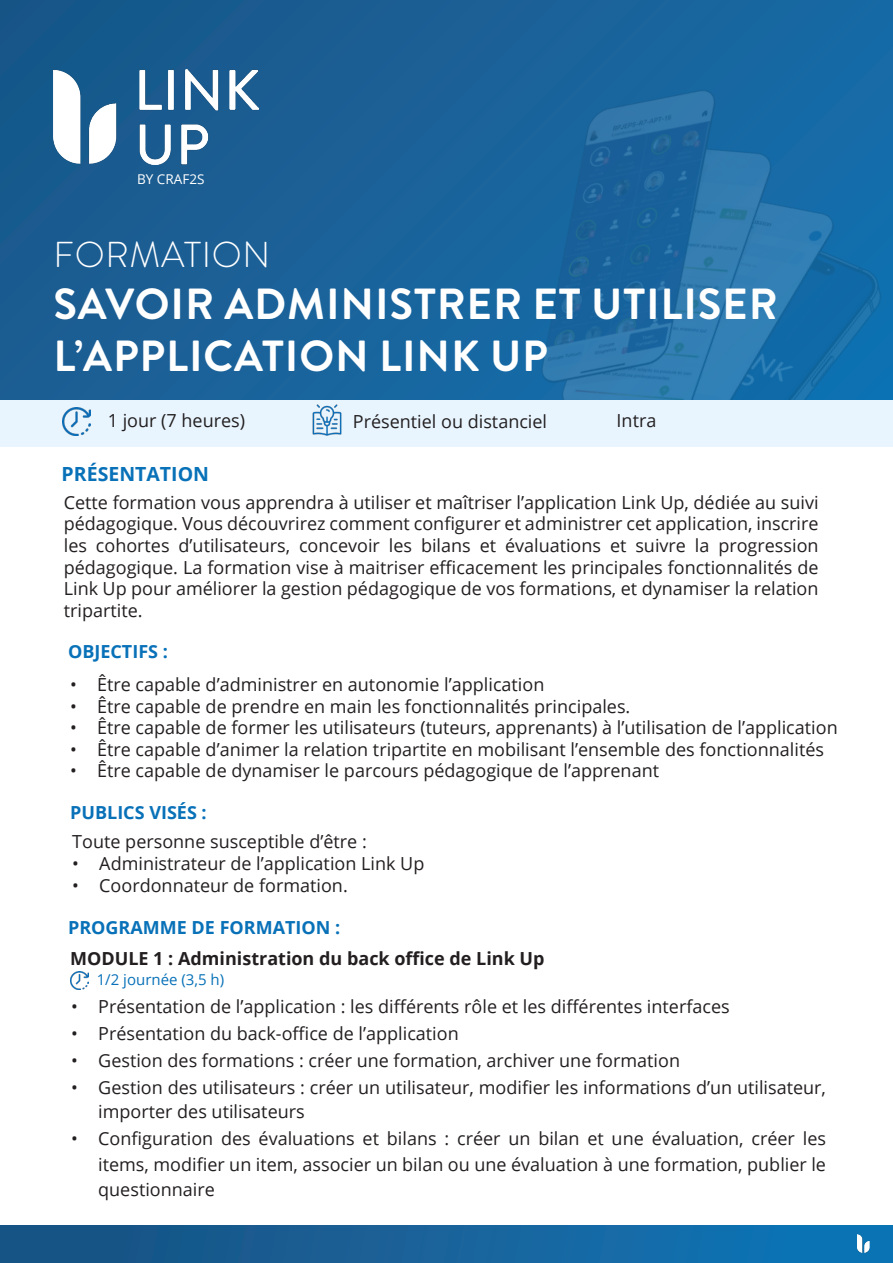
<style>
.page{position:relative;width:893px;height:1263px;background:#fff}
.page>*{position:absolute;margin:0;border:0;box-sizing:border-box;transform-origin:0 0}
.t1{font:700 43.5px/52.2px "Brandon Grotesque";letter-spacing:.02em;color:#fff}
.t2{font:300 36px "Brandon Grotesque";letter-spacing:.02em;color:#fff}
.t3{font:700 19.5px "Open Sans";color:#0871b8}
.t4{font:18px/21.6px "Open Sans";color:#231f20;text-align:justify}
.t5{font:700 18px "Open Sans";color:#0871b8}
.t6{font:700 18px "Open Sans";color:#231f20}
.t7{font:15px "Open Sans";color:#0871b8}
.t8{font:13.5px "Open Sans";color:#fff}
</style>
<div class="page">
<div style="left:0;top:0;width:893px;height:400px;background:linear-gradient(to right,#1b5b8f,#1769a4)"></div>
<img style="left:518px;top:79px;width:375px;height:321px">
<div style="left:0;top:400px;width:893px;height:46px;background:#e8f5ff"></div>
<img style="left:53px;top:69px;width:205px;height:96px">
<div style="left:0;top:1226px;width:893px;height:37px;background:linear-gradient(to right,#1b5180,#0f76b8)"></div>
<img style="left:857px;top:1234px;width:14px;height:18px">
<img style="left:62px;top:407px;width:29px;height:29px">
<img style="left:71px;top:972px;width:18px;height:17px">
<img style="left:312px;top:404px;width:30px;height:32px">
<p class="t8" style="left:137px;top:170px;width:69px">BY CRAF2S</p>
<p class="t2" style="left:53px;top:230px;width:218px">FORMATION</p>
<p class="t1" style="left:53px;top:278px;width:726px">SAVOIR ADMINISTRER ET UTILISER<br>L’APPLICATION LINK UP</p>
<p class="t4" style="left:108px;top:409px;width:139px">1 jour (7 heures)</p>
<p class="t3" style="left:62px;top:460px;width:149px">PRÉSENTATION</p>
<p class="t4" style="left:353px;top:410px;width:196px">Présentiel ou distanciel</p>
<p class="t4" style="left:617px;top:409px;width:41px">Intra</p>
<p class="t4" style="left:64px;top:491px;width:756px">Cette formation vous apprendra à utiliser et maîtriser l’application Link Up, dédiée au suivi pédagogique. Vous découvrirez comment configurer et administrer cet application, inscrire les cohortes d’utilisateurs, concevoir les bilans et évaluations et suivre la progression pédagogique. La formation vise à maitriser efficacement les principales fonctionnalités de Link Up pour améliorer la gestion pédagogique de vos formations, et dynamiser la relation tripartite.</p>
<p class="t5" style="left:68px;top:638px;width:101px">OBJECTIFS :</p>
<p class="t4" style="left:70px;top:673px;width:476px">• Être capable d’administrer en autonomie l’application</p>
<p class="t4" style="left:70px;top:695px;width:562px">• Être capable de prendre en main les fonctionnalités principales.</p>
<p class="t4" style="left:70px;top:716px;width:769px">• Être capable de former les utilisateurs (tuteurs, apprenants) à l’utilisation de l’application</p>
<p class="t4" style="left:70px;top:738px;width:755px">• Être capable d’animer la relation tripartite en mobilisant l’ensemble des fonctionnalités</p>
<p class="t4" style="left:70px;top:760px;width:590px">• Être capable de dynamiser le parcours pédagogique de l’apprenant</p>
<p class="t5" style="left:70px;top:799px;width:138px">PUBLICS VISÉS :</p>
<p class="t4" style="left:72px;top:830px;width:296px">Toute personne susceptible d’être :</p>
<p class="t4" style="left:72px;top:852px;width:354px">• Administrateur de l’application Link Up</p>
<p class="t4" style="left:72px;top:874px;width:277px">• Coordonnateur de formation.</p>
<p class="t5" style="left:68px;top:915px;width:274px">PROGRAMME DE FORMATION :</p>
<p class="t6" style="left:70px;top:946px;width:476px">MODULE 1 : Administration du back office de Link Up</p>
<p class="t7" style="left:97px;top:969px;width:129px">1/2 journée (3,5 h)</p>
<p class="t4" style="left:71px;top:995px;width:660px">• Présentation de l’application : les différents rôle et les différentes interfaces</p>
<p class="t4" style="left:71px;top:1022px;width:389px">• Présentation du back-office de l’application</p>
<p class="t4" style="left:71px;top:1049px;width:610px">• Gestion des formations : créer une formation, archiver une formation</p>
<p class="t4" style="left:98px;top:1075px;width:729px;line-height:24px;text-indent:-27px">• Gestion des utilisateurs : créer un utilisateur, modifier les informations d’un utilisateur, importer des utilisateurs</p>
<p class="t4" style="left:98px;top:1125px;width:729px;line-height:25.5px;text-indent:-27px">• Configuration des évaluations et bilans : créer un bilan et une évaluation, créer les items, modifier un item, associer un bilan ou une évaluation à une formation, publier le questionnaire</p>
</div>
